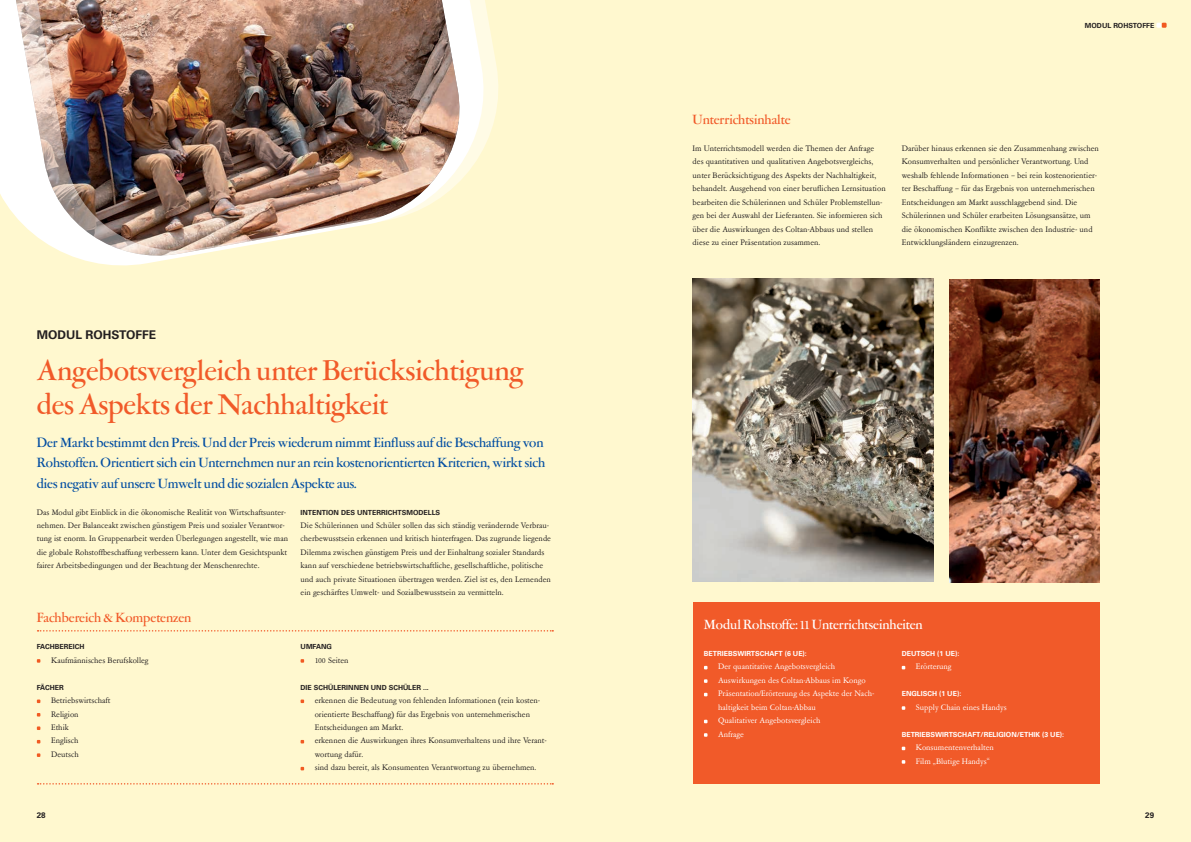
<style>
.page{position:relative;width:1191px;height:842px;background:#fff8cf}
.page>*{position:absolute;margin:0;border:0;box-sizing:border-box;transform-origin:0 0}
.t1{font:500 32px/33.7px "Garamont Amst SHOP";color:#f15a29}
.t2{font:500 15px/20.2px "Garamont Amst SHOP";color:#034ea2;text-align:justify}
.t3{font:500 15px "Garamont Amst SHOP";color:#f15a29}
.t4{font:500 15px "Garamont Amst SHOP";color:#fff}
.t5{font:700 12px "Univers LT Pro 65";color:#231f20}
.t6{font:9px/13.5px "Garamont Amst SB";color:#231f20}
.t7{font:9px/13.5px "Garamont Amst SB";color:#fff}
.t8{font:700 8px "Univers LT Pro 65";color:#231f20}
.t9{font:700 7px "Univers LT Pro 65";color:#231f20}
.t10{font:700 7px "Univers LT Pro 65";color:#fff}
</style>
<div class="page">
<svg style="left:1156px;top:23px;width:10px;height:5px"></svg>
<img style="left:0;top:0;width:498px;height:266px">
<svg style="left:37px;top:659px;width:3px;height:4px"></svg>
<svg style="left:37px;top:699px;width:3px;height:4px"></svg>
<svg style="left:37px;top:726px;width:3px;height:4px"></svg>
<svg style="left:37px;top:753px;width:3px;height:4px"></svg>
<svg style="left:300px;top:659px;width:4px;height:4px"></svg>
<svg style="left:300px;top:699px;width:4px;height:4px"></svg>
<svg style="left:300px;top:740px;width:4px;height:3px"></svg>
<svg style="left:300px;top:767px;width:4px;height:3px"></svg>
<svg style="left:38px;top:630px;width:515px;height:2px"></svg>
<svg style="left:38px;top:783px;width:515px;height:1px"></svg>
<img style="left:949px;top:280px;width:150px;height:303px">
<div style="left:692px;top:602px;width:407px;height:182px;background:#f15a29"></div>
<svg style="left:704px;top:679px;width:3px;height:4px"></svg>
<svg style="left:704px;top:733px;width:3px;height:4px"></svg>
<svg style="left:901px;top:666px;width:4px;height:3px"></svg>
<svg style="left:901px;top:706px;width:4px;height:4px"></svg>
<svg style="left:901px;top:747px;width:4px;height:3px"></svg>
<svg style="left:901px;top:760px;width:4px;height:4px"></svg>
<img style="left:692px;top:279px;width:242px;height:303px">
<h3 class="t5" style="left:37px;top:328px;width:121px">MODUL ROHSTOFFE</h3>
<h1 class="t1" style="left:37px;top:355px;width:488px">Angebotsvergleich unter Berücksichtigung des Aspekts der Nachhaltigkeit</h1>
<p class="t2" style="left:37px;top:433px;width:510px">Der Markt bestimmt den Preis. Und der Preis wiederum nimmt Einfluss auf die Beschaffung von Rohstoffen. Orientiert sich ein Unternehmen nur an rein kostenorientierten Kriterien, wirkt sich dies negativ auf unsere Umwelt und die sozialen Aspekte aus.</p>
<p class="t6" style="left:37px;top:505px;width:253px">Das Modul gibt Einblick in die ökonomische Realität von Wirtschaftsunter&shy;nehmen. Der Balanceakt zwischen günstigem Preis und sozialer Verantwor&shy;tung ist enorm. In Gruppenarbeit werden Überlegungen angestellt, wie man die globale Rohstoffbeschaffung verbessern kann. Unter dem Gesichtspunkt fairer Arbeitsbedingungen und der Beachtung der Menschenrechte.</p>
<p class="t9" style="left:300px;top:508px;width:141px">INTENTION DES UNTERRICHTSMODELLS</p>
<p class="t6" style="left:300px;top:519px;width:252px">Die Schülerinnen und Schüler sollen das sich ständig verändernde Verbrau&shy;cherbewusstsein erkennen und kritisch hinterfragen. Das zugrunde liegende Dilemma zwischen günstigem Preis und der Einhaltung sozialer Standards kann auf verschiedene betriebswirtschaftliche, gesellschaftliche, politische und auch private Situationen übertragen werden. Ziel ist es, den Lernenden ein geschärftes Umwelt- und Sozialbewusstsein zu vermitteln.</p>
<h2 class="t3" style="left:37px;top:610px;width:156px">Fachbereich &amp; Kompetenzen</h2>
<p class="t9" style="left:37px;top:642px;width:49px">FACHBEREICH</p>
<p class="t6" style="left:51px;top:654px;width:99px">Kaufmännisches Berufskolleg</p>
<p class="t9" style="left:37px;top:683px;width:28px">FÄCHER</p>
<p class="t6" style="left:51px;top:694px;width:61px">Betriebswirtschaft<br>Religion<br>Ethik<br>Englisch<br>Deutsch</p>
<p class="t9" style="left:300px;top:642px;width:33px">UMFANG</p>
<p class="t6" style="left:315px;top:654px;width:35px">100 Seiten</p>
<p class="t9" style="left:300px;top:683px;width:130px">DIE SCHÜLERINNEN UND SCHÜLER ...</p>
<p class="t6" style="left:315px;top:694px;width:233px">erkennen die Bedeutung von fehlenden Informationen (rein kosten&shy;orientierte Beschaffung) für das Ergebnis von unternehmerischen Entscheidungen am Markt.<br>erkennen die Auswirkungen ihres Konsumverhaltens und ihre Verant&shy;wortung dafür.<br>sind dazu bereit, als Konsumenten Verantwortung zu übernehmen.</p>
<p class="t9" style="left:1085px;top:21px;width:71px">MODUL ROHSTOFFE</p>
<h2 class="t3" style="left:692px;top:112px;width:99px">Unterrichtsinhalte</h2>
<p class="t6" style="left:692px;top:142px;width:195px">Im Unterrichtsmodell werden die Themen der Anfrage des quantitativen und qualitativen Angebotsvergleichs, unter Berücksichtigung des Aspekts der Nachhaltigkeit, behandelt. Ausgehend von einer beruflichen Lernsituation bearbeiten die Schülerinnen und Schüler Problemstellun&shy;gen bei der Auswahl der Lieferanten. Sie informieren sich über die Auswirkungen des Coltan-Abbaus und stellen diese zu einer Präsentation zusammen.</p>
<p class="t6" style="left:901px;top:142px;width:199px">Darüber hinaus erkennen sie den Zusammenhang zwischen Konsumverhalten und persönlicher Verantwortung. Und weshalb fehlende Informationen – bei rein kostenorientier&shy;ter Beschaffung – für das Ergebnis von unternehmerischen Entscheidungen am Markt ausschlaggebend sind. Die Schülerinnen und Schüler erarbeiten Lösungsansätze, um die ökonomischen Konflikte zwischen den Industrie- und Entwicklungsländern einzugrenzen.</p>
<h2 class="t4" style="left:704px;top:617px;width:220px">Modul Rohstoffe: 11 Unterrichtseinheiten</h2>
<p class="t10" style="left:704px;top:649px;width:104px">BETRIEBSWIRTSCHAFT (6 UE):</p>
<p class="t7" style="left:718px;top:660px;width:158px">Der quantitative Angebotsvergleich Auswirkungen des Coltan-Abbaus im Kongo Präsentation/Erörterung des Aspekte der Nach&shy;haltigkeit beim Coltan-Abbau<br>Qualitativer Angebotsvergleich<br>Anfrage</p>
<p class="t10" style="left:901px;top:649px;width:59px">DEUTSCH (1 UE):</p>
<p class="t7" style="left:916px;top:660px;width:37px">Erörterung</p>
<p class="t10" style="left:901px;top:690px;width:61px">ENGLISCH (1 UE):</p>
<p class="t7" style="left:916px;top:701px;width:92px">Supply Chain eines Handys</p>
<p class="t10" style="left:901px;top:730px;width:164px">BETRIEBSWIRTSCHAFT/RELIGION/ETHIK (3 UE):</p>
<p class="t7" style="left:916px;top:741px;width:79px">Konsumentenverhalten<br>Film „Blutige Handys“</p>
<p class="t8" style="left:37px;top:810px;width:10px">28</p>
<p class="t8" style="left:1145px;top:810px;width:10px">29</p>
</div>
